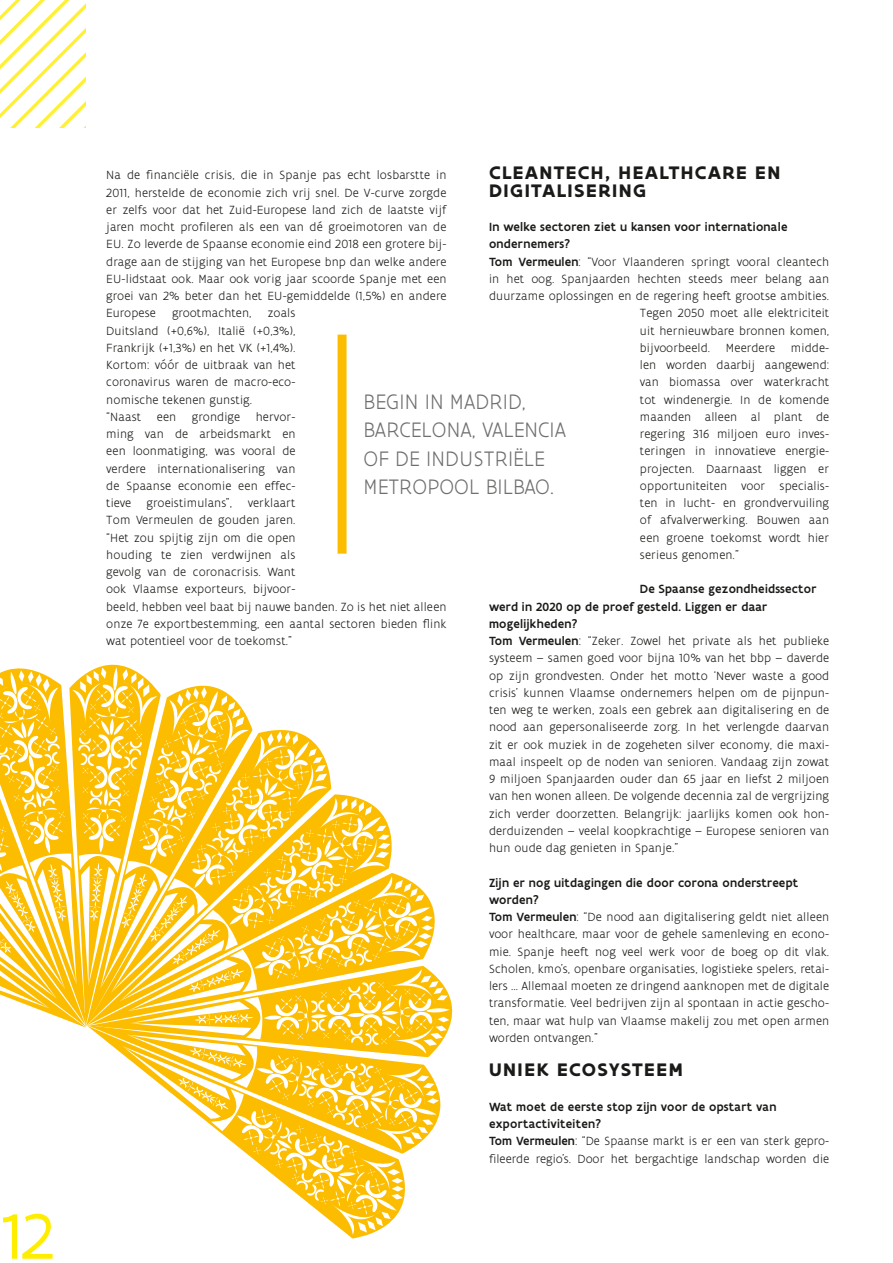
<style>
.page{position:relative;width:893px;height:1263px;background:#fff}
.page>*{position:absolute;margin:0;border:0;box-sizing:border-box;transform-origin:0 0}
.t1{font:69px "Flanders Art Sans";color:#ffed00}
.t2{font:300 22.5px/28.5px "Flanders Art Sans";letter-spacing:.005em;color:#6f6f6e;scale:.95 1}
.t3{font:700 19.5px/17.2px "Flanders Art Sans";letter-spacing:.07em;color:#1a1a18}
.t4{font:300 12.75px/17.2px "Flanders Art Sans";letter-spacing:.01em;color:#1a1a18}
.t5{font:500 12.75px "Flanders Art Sans";letter-spacing:.02em;color:#1a1a18}
.s1{font-weight:500}
</style>
<div class="page">
<div style="left:338px;top:335px;width:9px;height:219px;background:#fcbd00"></div>
<svg style="left:427px;top:1057px;width:14px;height:79px"></svg>
<svg style="left:126px;top:1057px;width:301px;height:181px"></svg>
<svg style="left:0;top:668px;width:453px;height:389px"></svg>
<svg style="left:86px;top:664px;width:166px;height:363px;fill:#fcbd00"></svg>
<svg style="left:0;top:0;width:85px;height:128px"></svg>
<h1 class="t1" style="left:2px;top:1194px;width:55px">12</h1>
<h3 class="t3" style="left:489px;top:165px;width:293px">CLEANTECH, HEALTHCARE EN<br>DIGITALISERING</h3>
<p class="t5" style="left:489px;top:219px;width:300px">In welke sectoren ziet u kansen voor internationale</p>
<p class="t5" style="left:489px;top:236px;width:83px">ondernemers?</p>
<p class="t4" style="left:489px;top:253px;width:342px"><span class="s1">Tom Vermeulen</span>: “Voor Vlaanderen springt vooral cleantech</p>
<p class="t4" style="left:489px;top:270px;width:342px">in het oog. Spanjaarden hechten steeds meer belang aan</p>
<p class="t4" style="left:489px;top:288px;width:342px">duurzame oplossingen en de regering heeft grootse ambities.</p>
<p class="t4" style="left:640px;top:305px;width:191px">Tegen 2050 moet alle elektriciteit</p>
<p class="t4" style="left:640px;top:322px;width:191px">uit hernieuwbare bronnen komen,</p>
<p class="t4" style="left:640px;top:339px;width:191px">bijvoorbeeld. Meerdere midde-</p>
<p class="t4" style="left:640px;top:357px;width:191px">len worden daarbij aangewend:</p>
<p class="t4" style="left:640px;top:374px;width:191px">van biomassa over waterkracht</p>
<p class="t4" style="left:640px;top:391px;width:191px">tot windenergie. In de komende</p>
<p class="t4" style="left:640px;top:408px;width:191px">maanden alleen al plant de</p>
<p class="t4" style="left:640px;top:426px;width:191px">regering 316 miljoen euro inves-</p>
<p class="t4" style="left:640px;top:443px;width:191px">teringen in innovatieve energie-</p>
<p class="t4" style="left:640px;top:460px;width:191px">projecten. Daarnaast liggen er</p>
<p class="t4" style="left:640px;top:477px;width:191px">opportuniteiten voor specialis-</p>
<p class="t4" style="left:640px;top:495px;width:191px">ten in lucht- en grondvervuiling</p>
<p class="t4" style="left:640px;top:512px;width:191px">of afvalverwerking. Bouwen aan</p>
<p class="t4" style="left:640px;top:529px;width:191px">een groene toekomst wordt hier</p>
<p class="t4" style="left:640px;top:546px;width:100px">serieus genomen.”</p>
<p class="t4" style="left:489px;top:581px;width:342px;text-indent:151px"><span class="s1">De Spaanse gezondheidssector werd in 2020 op de proef gesteld. Liggen er daar mogelijkheden?<br>Tom Vermeulen</span>: “Zeker. Zowel het private als het publieke systeem – samen goed voor bijna 10% van het bbp – daverde op zijn grondvesten. Onder het motto ‘Never waste a good crisis’ kunnen Vlaamse ondernemers helpen om de pijnpun&shy;ten weg te werken, zoals een gebrek aan digitalisering en de nood aan gepersonaliseerde zorg. In het verlengde daarvan zit er ook muziek in de zogeheten silver economy, die maxi&shy;maal inspeelt op de noden van senioren. Vandaag zijn zowat 9 miljoen Spanjaarden ouder dan 65 jaar en liefst 2 miljoen van hen wonen alleen. De volgende decennia zal de vergrijzing zich verder doorzetten. Belangrijk: jaarlijks komen ook hon&shy;derduizenden – veelal koopkrachtige – Europese senioren van hun oude dag genieten in Spanje.”</p>
<p class="t4" style="left:489px;top:874px;width:342px"><span class="s1">Zijn er nog uitdagingen die door corona onderstreept worden?<br>Tom Vermeulen</span>: “De nood aan digitalisering geldt niet alleen voor healthcare, maar voor de gehele samenleving en econo&shy;mie. Spanje heeft nog veel werk voor de boeg op dit vlak.<br>Scholen, kmo’s, openbare organisaties, logistieke spelers, retai&shy;lers … Allemaal moeten ze dringend aanknopen met de digitale transformatie. Veel bedrijven zijn al spontaan in actie gescho&shy;ten, maar wat hulp van Vlaamse makelij zou met open armen worden ontvangen.”</p>
<h3 class="t3" style="left:489px;top:1062px;width:195px">UNIEK ECOSYSTEEM</h3>
<p class="t4" style="left:489px;top:1098px;width:342px"><span class="s1">Wat moet de eerste stop zijn voor de opstart van exportactiviteiten?<br>Tom Vermeulen</span>: “De Spaanse markt is er een van sterk gepro&shy;fileerde regio’s. Door het bergachtige landschap worden die</p>
<p class="t4" style="left:106px;top:167px;width:342px;text-align:justify">Na de financiële crisis, die in Spanje pas echt losbarstte in 2011, herstelde de economie zich vrij snel. De V-curve zorgde er zelfs voor dat het Zuid-Europese land zich de laatste vijf jaren mocht profileren als een van dé groeimotoren van de EU. Zo leverde de Spaanse economie eind 2018 een grotere bij&shy;drage aan de stijging van het Europese bnp dan welke andere EU-lidstaat ook. Maar ook vorig jaar scoorde Spanje met een groei van 2% beter dan het EU-gemiddelde (1,5%) en andere Europese</p>
<p class="t4" style="left:106px;top:305px;width:342px;text-indent:161px">zoals<br>Duitsland (+0,6%), Italië (+0,3%),<br>Frankrijk (+1,3%) en het VK (+1,4%).<br>Kortom: vóór de uitbraak van het<br>coronavirus waren de macro-eco-<br>nomische tekenen gunstig.<br>“Naast een grondige hervor-<br>ming van de arbeidsmarkt en<br>een loonmatiging, was vooral de<br>verdere internationalisering van<br>de Spaanse economie een effec-<br>tieve groeistimulans”, verklaart<br>Tom Vermeulen de gouden jaren.<br>“Het zou spijtig zijn om die open<br>houding te zien verdwijnen als<br>gevolg van de coronacrisis. Want<br>ook Vlaamse exporteurs, bijvoor-<br>beeld, hebben veel baat bij nauwe banden. Zo is het niet alleen onze 7e exportbestemming, een aantal sectoren bieden flink wat potentieel voor de toekomst.”</p>
<p class="t4" style="left:172px;top:305px;width:81px">grootmachten,</p>
<h2 class="t2" style="left:364px;top:388px;width:215px">BEGIN IN MADRID,<br>BARCELONA, VALENCIA<br>OF DE INDUSTRIËLE<br>METROPOOL BILBAO.</h2>
</div>
